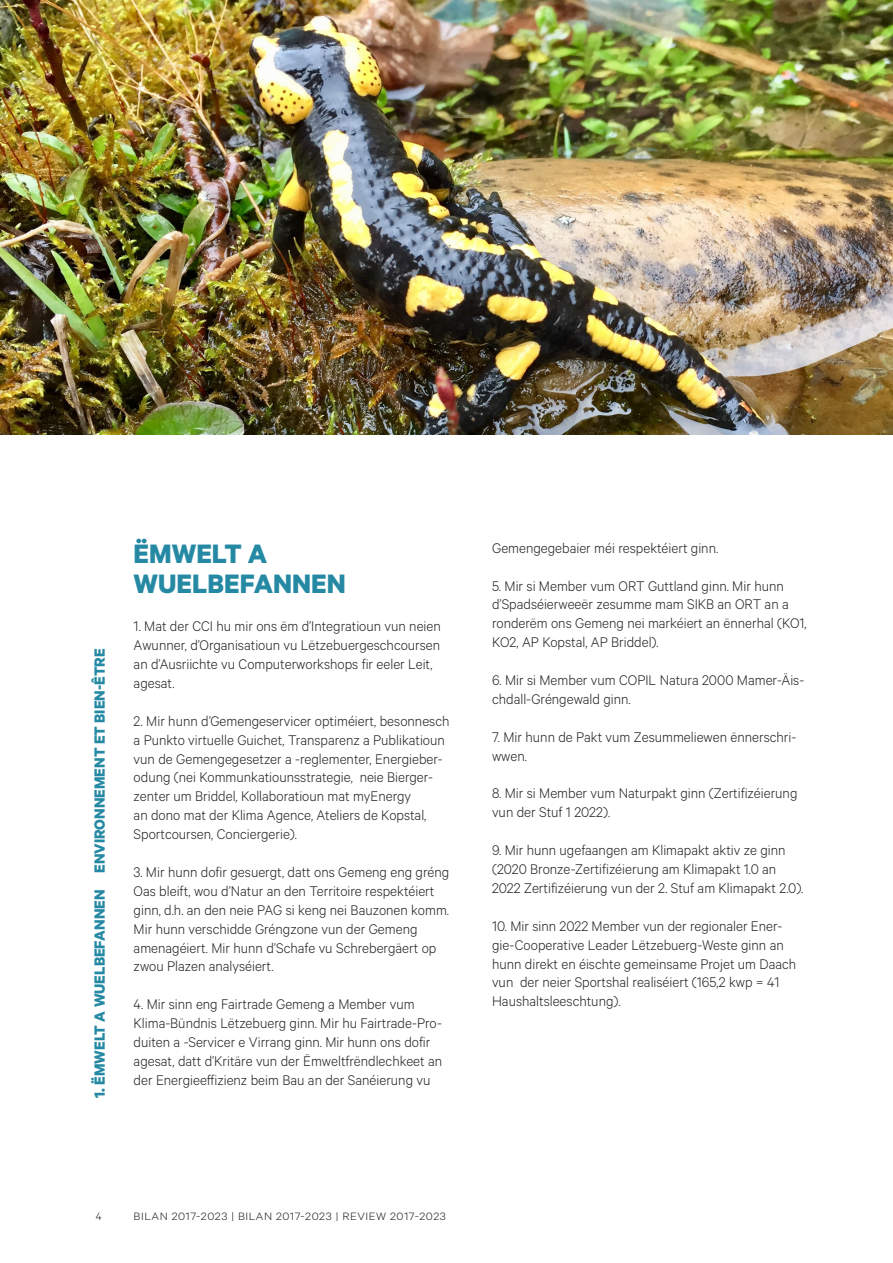
<style>
.page{position:relative;width:893px;height:1263px;background:#fff}
.page>*{position:absolute;margin:0;border:0;box-sizing:border-box;transform-origin:0 0}
._00_PAGE_COUL_TITRE{font:700 30px "Calibre";color:#2589a4}
.t1{font:700 16.65px "Calibre";color:#2589a4}
._00_PAGE_COUL_TITRE-2{font:300 15.75px/18.9px "Calibre";color:#231f20}
.t2{font:300 12px "Calibre";letter-spacing:.04em;color:#231f20;scale:1.1 1}
.t3{font:300 12px "Calibre";letter-spacing:.04em;color:#231f20}
</style>
<div class="page">
<img style="left:0;top:0;width:893px;height:435px">
<p class="t1" style="left:90px;top:1098px;width:451px;rotate:-90deg">1. ËMWELT A WUELBEFANNEN ENVIRONNEMENT ET BIEN-ÊTRE</p>
<p class="_00_PAGE_COUL_TITRE" style="left:134px;top:536px;width:135px">ËMWELT A</p>
<p class="_00_PAGE_COUL_TITRE" style="left:134px;top:566px;width:214px">WUELBEFANNEN</p>
<p class="_00_PAGE_COUL_TITRE-2" style="left:134px;top:616px;width:309px">1. Mat der CCI hu mir ons ëm d’Integratioun vun neien Awunner, d’Organisatioun vu Lëtzebuergeschcoursen an d’Ausriichte vu Computerworkshops fir eeler Leit, agesat.</p>
<p class="_00_PAGE_COUL_TITRE-2" style="left:134px;top:711px;width:317px">2. Mir hunn d’Gemengeservicer optiméiert, besonnesch a Punkto virtuelle Guichet, Transparenz a Publikatioun vun de Gemengegesetzer a -reglementer, Energieber&shy;odung (nei Kommunkatiounsstrategie, neie Bierger&shy;zenter um Briddel, Kollaboratioun mat myEnergy<br>an dono mat der Klima Agence, Ateliers de Kopstal, Sportcoursen, Conciergerie).</p>
<p class="_00_PAGE_COUL_TITRE-2" style="left:134px;top:862px;width:317px">3. Mir hunn dofir gesuergt, datt ons Gemeng eng gréng Oas bleift, wou d’Natur an den Territoire respektéiert ginn, d.h. an den neie PAG si keng nei Bauzonen komm.<br>Mir hunn verschidde Gréngzone vun der Gemeng amenagéiert. Mir hunn d’Schafe vu Schrebergäert op zwou Plazen analyséiert.</p>
<p class="_00_PAGE_COUL_TITRE-2" style="left:134px;top:994px;width:310px">4. Mir sinn eng Fairtrade Gemeng a Member vum Klima-Bündnis Lëtzebuerg ginn. Mir hu Fairtrade-Pro&shy;duiten a -Servicer e Virrang ginn. Mir hunn ons dofir agesat, datt d’Kritäre vun der Ëmweltfrëndlechkeet an der Energieeffizienz beim Bau an der Sanéierung vu</p>
<p class="_00_PAGE_COUL_TITRE-2" style="left:492px;top:538px;width:228px">Gemengegebaier méi respektéiert ginn.</p>
<p class="_00_PAGE_COUL_TITRE-2" style="left:492px;top:575px;width:316px">5. Mir si Member vum ORT Guttland ginn. Mir hunn d’Spadséierweeër zesumme mam SIKB an ORT an a ronderëm ons Gemeng nei markéiert an ënnerhal (KO1, KO2, AP Kopstal, AP Briddel).</p>
<p class="_00_PAGE_COUL_TITRE-2" style="left:492px;top:670px;width:314px">6. Mir si Member vum COPIL Natura 2000 Mamer-Äis&shy;chdall-Gréngewald ginn.</p>
<p class="_00_PAGE_COUL_TITRE-2" style="left:492px;top:727px;width:306px">7. Mir hunn de Pakt vum Zesummeliewen ënnerschri&shy;wwen.</p>
<p class="_00_PAGE_COUL_TITRE-2" style="left:492px;top:783px;width:307px">8. Mir si Member vum Naturpakt ginn (Zertifizéierung vun der Stuf 1 2022).</p>
<p class="_00_PAGE_COUL_TITRE-2" style="left:492px;top:840px;width:313px">9. Mir hunn ugefaangen am Klimapakt aktiv ze ginn (2020 Bronze-Zertifizéierung am Klimapakt 1.0 an<br>2022 Zertifizéierung vun der 2. Stuf am Klimapakt 2.0).</p>
<p class="_00_PAGE_COUL_TITRE-2" style="left:492px;top:916px;width:306px">10. Mir sinn 2022 Member vun der regionaler Ener&shy;gie-Cooperative Leader Lëtzebuerg-Weste ginn an hunn direkt en éischte gemeinsame Projet um Daach vun der neier Sportshal realiséiert (165,2 kwp = 41<br>Haushaltsleeschtung).</p>
<p class="t3" style="left:96px;top:1210px;width:7px">4</p>
<p class="t2" style="left:134px;top:1210px;width:285px">BILAN 2017-2023 | BILAN 2017-2023 | REVIEW 2017-2023</p>
</div>
